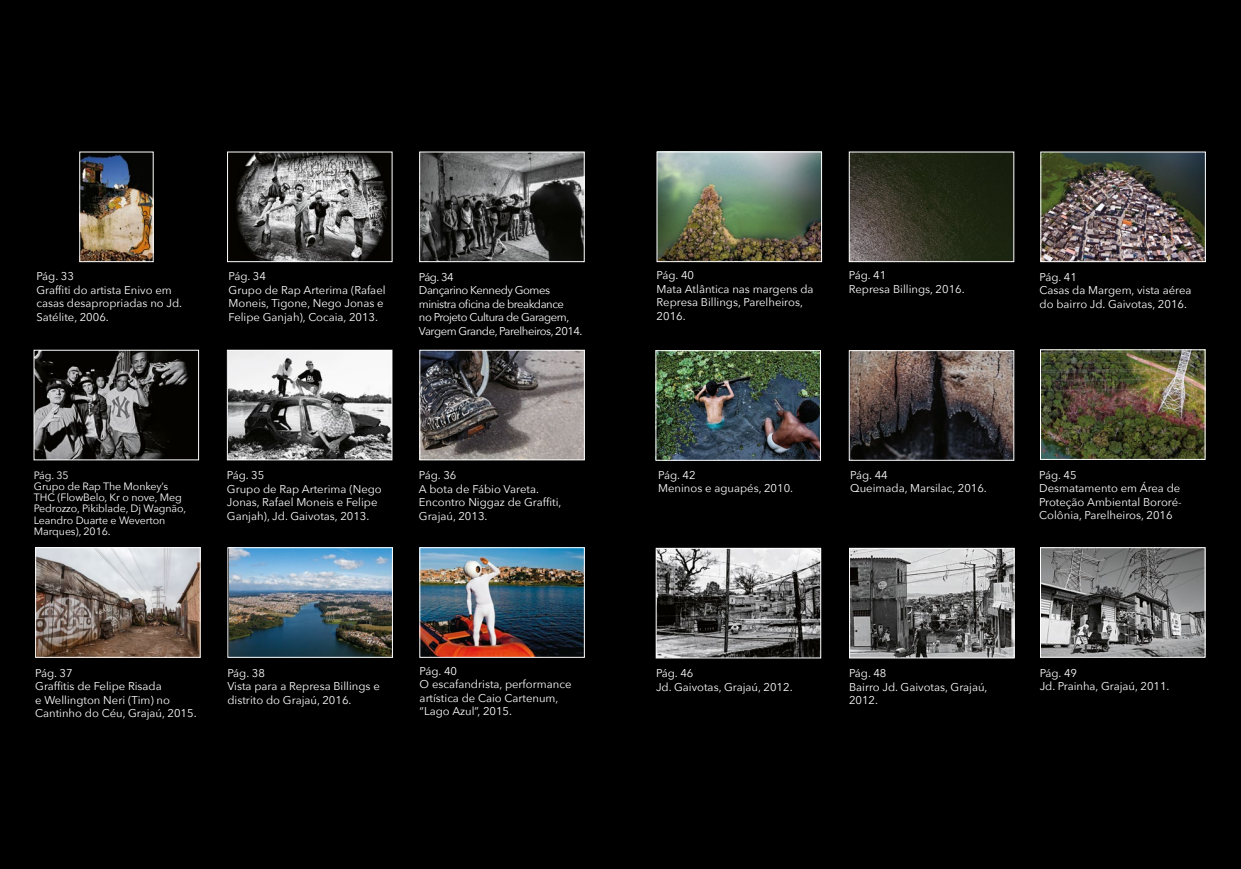
<style>
.page{position:relative;width:1241px;height:869px;background:#fff}
.page>*{position:absolute;margin:0;border:0;box-sizing:border-box;transform-origin:0 0}
.t1{font:11.25px/13.5px "Avenir Next";color:#fff}
.t2{font:11.25px/13.5px "Avenir Next";letter-spacing:-.04em;color:#fff}
.t3{font:10.62px/11.2px "Avenir Next";letter-spacing:-.01em;color:#fff}
</style>
<div class="page">
<div style="left:0;top:0;width:1240px;height:868px;background:#000"></div>
<img style="left:1042px;top:351px;width:160px;height:106px">
<div style="left:1040px;top:349px;width:164px;height:110px;border:1px solid #fff"></div>
<img style="left:37px;top:549px;width:161px;height:106px">
<div style="left:35px;top:547px;width:165px;height:110px;border:1px solid #fff"></div>
<img style="left:230px;top:549px;width:160px;height:106px">
<div style="left:228px;top:547px;width:164px;height:110px;border:1px solid #fff"></div>
<img style="left:421px;top:549px;width:161px;height:106px">
<div style="left:419px;top:547px;width:165px;height:110px;border:1px solid #fff"></div>
<img style="left:658px;top:154px;width:161px;height:106px">
<div style="left:656px;top:152px;width:165px;height:110px;border:1px solid #fff"></div>
<img style="left:851px;top:154px;width:160px;height:106px">
<div style="left:849px;top:152px;width:164px;height:110px;border:1px solid #fff"></div>
<img style="left:657px;top:352px;width:161px;height:106px">
<div style="left:655px;top:350px;width:165px;height:110px;border:1px solid #fff"></div>
<img style="left:851px;top:352px;width:160px;height:106px">
<div style="left:849px;top:350px;width:164px;height:110px;border:1px solid #fff"></div>
<img style="left:1042px;top:154px;width:161px;height:106px">
<div style="left:1040px;top:152px;width:165px;height:110px;border:1px solid #fff"></div>
<img style="left:82px;top:154px;width:69px;height:106px">
<div style="left:80px;top:152px;width:73px;height:110px;border:1px solid #fff"></div>
<img style="left:236px;top:154px;width:152px;height:106px">
<div style="left:227px;top:152px;width:165px;height:110px;border:1px solid #fff"></div>
<img style="left:36px;top:352px;width:153px;height:106px">
<div style="left:34px;top:350px;width:165px;height:110px;border:1px solid #fff"></div>
<img style="left:229px;top:352px;width:161px;height:106px">
<div style="left:227px;top:350px;width:165px;height:110px;border:1px solid #fff"></div>
<img style="left:421px;top:154px;width:161px;height:106px">
<div style="left:419px;top:152px;width:165px;height:110px;border:1px solid #fff"></div>
<img style="left:421px;top:352px;width:161px;height:106px">
<div style="left:419px;top:350px;width:165px;height:110px;border:1px solid #fff"></div>
<img style="left:1042px;top:549px;width:160px;height:106px">
<div style="left:1040px;top:547px;width:164px;height:110px;border:1px solid #fff"></div>
<img style="left:851px;top:550px;width:161px;height:105px">
<div style="left:849px;top:548px;width:165px;height:109px;border:1px solid #fff"></div>
<img style="left:658px;top:550px;width:160px;height:105px">
<div style="left:656px;top:548px;width:164px;height:109px;border:1px solid #fff"></div>
<p class="t1" style="left:36px;top:269px;width:147px">Pág. 33<br>Graffiti do artista Enivo em casas desapropriadas no Jd.<br>Satélite, 2006.</p>
<p class="t1" style="left:228px;top:269px;width:158px">Pág. 34<br>Grupo de Rap Arterima (Rafael<br>Moneis, Tigone, Nego Jonas e<br>Felipe Ganjah), Cocaia, 2013.</p>
<p class="t2" style="left:419px;top:270px;width:165px">Pág. 34<br>Dançarino Kennedy Gomes ministra oficina de breakdance<br>no Projeto Cultura de Garagem,<br>Vargem Grande, Parelheiros, 2014.</p>
<p class="t3" style="left:34px;top:468px;width:154px">Pág. 35<br>Grupo de Rap The Monkey’s<br>THC (FlowBelo, Kr o nove, Meg<br>Pedrozzo, Pikiblade, Dj Wagnão,<br>Leandro Duarte e Weverton<br>Marques), 2016.</p>
<p class="t1" style="left:227px;top:468px;width:156px">Pág. 35<br>Grupo de Rap Arterima (Nego<br>Jonas, Rafael Moneis e Felipe<br>Ganjah), Jd. Gaivotas, 2013.</p>
<p class="t1" style="left:419px;top:468px;width:144px">Pág. 36<br>A bota de Fábio Vareta.<br>Encontro Niggaz de Graffiti,<br>Grajaú, 2013.</p>
<p class="t1" style="left:35px;top:665px;width:163px">Pág. 37<br>Graffitis de Felipe Risada<br>e Wellington Neri (Tim) no<br>Cantinho do Céu, Grajaú, 2015.</p>
<p class="t1" style="left:227px;top:665px;width:154px">Pág. 38<br>Vista para a Represa Billings e distrito do Grajaú, 2016.</p>
<p class="t1" style="left:419px;top:663px;width:153px">Pág. 40<br>O escafandrista, performance artística de Caio Cartenum, “Lago Azul”, 2015.</p>
<p class="t1" style="left:656px;top:268px;width:158px">Pág. 40<br>Mata Atlântica nas margens da<br>Represa Billings, Parelheiros,<br>2016.</p>
<p class="t1" style="left:848px;top:268px;width:117px">Pág. 41<br>Represa Billings, 2016.</p>
<p class="t1" style="left:1039px;top:270px;width:153px">Pág. 41<br>Casas da Margem, vista aérea do bairro Jd. Gaivotas, 2016.</p>
<p class="t1" style="left:658px;top:467px;width:136px">Pág. 42<br>Meninos e aguapés, 2010.</p>
<p class="t1" style="left:850px;top:467px;width:138px">Pág. 44<br>Queimada, Marsilac, 2016.</p>
<p class="t1" style="left:1039px;top:467px;width:144px">Pág. 45<br>Desmatamento em Área de<br>Proteção Ambiental Bororé-<br>Colônia, Parelheiros, 2016</p>
<p class="t1" style="left:656px;top:665px;width:138px">Pág. 46<br>Jd. Gaivotas, Grajaú, 2012.</p>
<p class="t1" style="left:848px;top:665px;width:140px">Pág. 48<br>Bairro Jd. Gaivotas, Grajaú,<br>2012.</p>
<p class="t1" style="left:1039px;top:665px;width:131px">Pág. 49<br>Jd. Prainha, Grajaú, 2011.</p>
</div>
